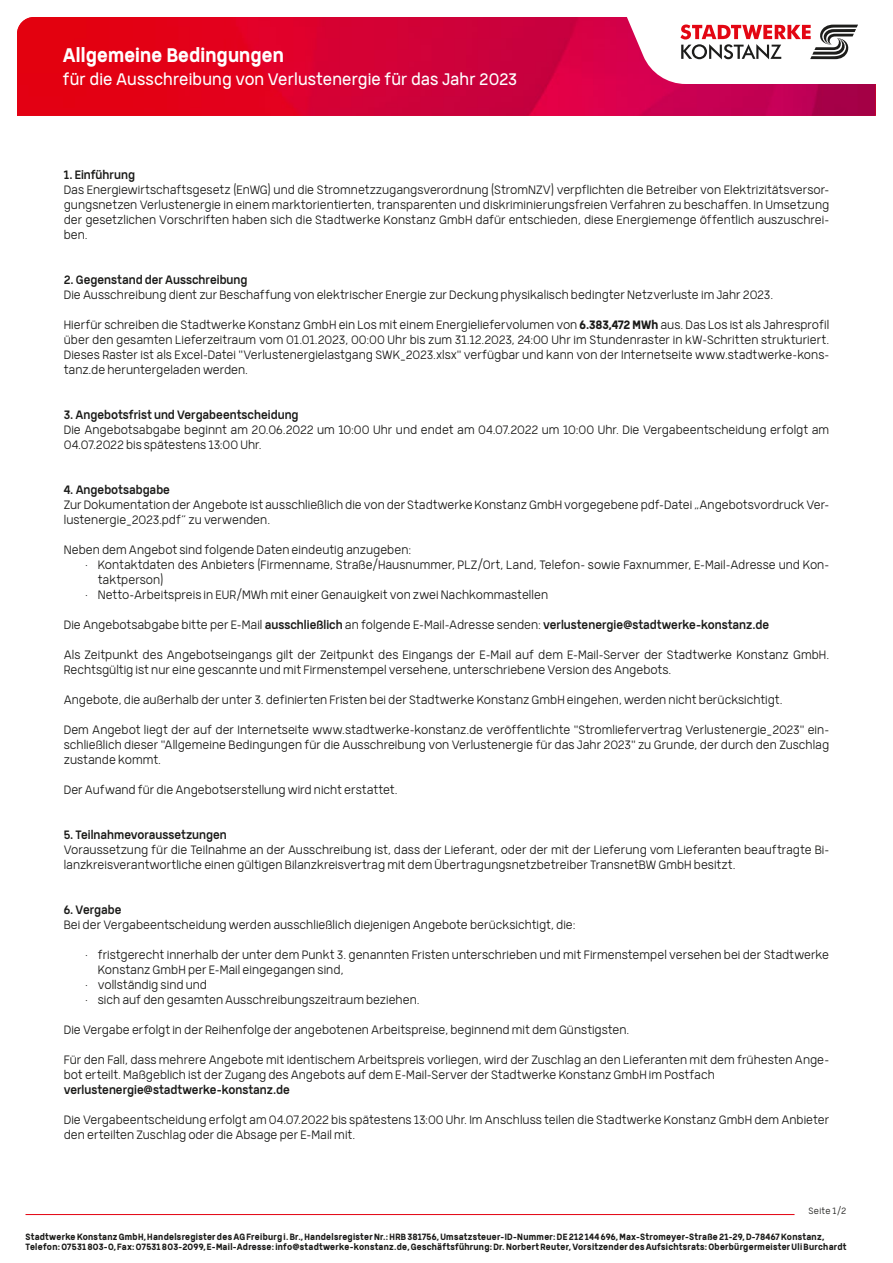
<style>
.page{position:relative;width:893px;height:1263px;background:#fff}
.page>*{position:absolute;margin:0;border:0;box-sizing:border-box;transform-origin:0 0}
.Header_Headline_Seitentitel{font:700 19.5px "Germalt";letter-spacing:.005em;color:#fff}
.Header_Headline_Seitentitel-2{font:300 16.5px "Germalt";letter-spacing:.005em;color:#fff}
.Fließtext{font:300 12px/15px "Germalt";color:#1a1a18}
.H1-main{font:12px "Germalt";color:#1a1a18}
.Fließtext-2{font:12px "Germalt";letter-spacing:-.005em;color:#1a1a18}
.t1{font:700 9px/9.8px "Germalt";letter-spacing:.03em;color:#1a1a18}
.t2{font:300 9px "Germalt";letter-spacing:.025em;color:#1a1a18}
.s1{font-weight:700}
.s2{font-weight:400}
</style>
<div class="page">
<img style="left:17px;top:17px;width:858px;height:99px">
<hr style="left:26px;top:1214px;width:768px;height:1px;background:#e3000f">
<svg style="left:614px;top:17px;width:261px;height:67px"></svg>
<p class="Header_Headline_Seitentitel" style="left:63px;top:43px;width:222px">Allgemeine Bedingungen</p>
<p class="Header_Headline_Seitentitel-2" style="left:63px;top:69px;width:456px">für die Ausschreibung von Verlustenergie für das Jahr 2023</p>
<h1 class="H1-main" style="left:64px;top:168px;width:73px">1. Einführung</h1>
<p class="Fließtext" style="left:64px;top:182px;width:767px;text-align:justify">Das Energiewirtschaftsgesetz (EnWG) und die Stromnetzzugangsverordnung (StromNZV) verpflichten die Betreiber von Elektrizitätsversor&shy;gungsnetzen Verlustenergie in einem marktorientierten, transparenten und diskriminierungsfreien Verfahren zu beschaffen. In Umsetzung der gesetzlichen Vorschriften haben sich die Stadtwerke Konstanz GmbH dafür entschieden, diese Energiemenge öffentlich auszuschrei&shy;ben.</p>
<h1 class="H1-main" style="left:64px;top:273px;width:185px">2. Gegenstand der Ausschreibung</h1>
<p class="Fließtext" style="left:64px;top:287px;width:711px">Die Ausschreibung dient zur Beschaffung von elektrischer Energie zur Deckung physikalisch bedingter Netzverluste im Jahr 2023.</p>
<p class="Fließtext" style="left:64px;top:317px;width:767px;text-align:justify">Hierfür schreiben die Stadtwerke Konstanz GmbH ein Los mit einem Energieliefervolumen von <span class="s1">6.383,472 MWh</span> aus. Das Los ist als Jahresprofil über den gesamten Lieferzeitraum vom 01.01.2023, 00:00 Uhr bis zum 31.12.2023, 24:00 Uhr im Stundenraster in kW-Schritten strukturiert.<br>Dieses Raster ist als Excel-Datei "Verlustenergielastgang SWK_2023.xlsx" verfügbar und kann von der Internetseite www.stadtwerke-kons&shy;tanz.de heruntergeladen werden.</p>
<h1 class="H1-main" style="left:64px;top:408px;width:236px">3. Angebotsfrist und Vergabeentscheidung</h1>
<p class="Fließtext" style="left:64px;top:422px;width:767px">Die Angebotsabgabe beginnt am 20.06.2022 um 10:00 Uhr und endet am 04.07.2022 um 10:00 Uhr. Die Vergabeentscheidung erfolgt am<br>04.07.2022 bis spätestens 13:00 Uhr.</p>
<h1 class="H1-main" style="left:64px;top:483px;width:108px">4. Angebotsabgabe</h1>
<p class="Fließtext" style="left:64px;top:497px;width:767px">Zur Dokumentation der Angebote ist ausschließlich die von der Stadtwerke Konstanz GmbH vorgegebene pdf-Datei „Angebotsvordruck Ver&shy;lustenergie_2023.pdf“ zu verwenden.</p>
<p class="Fließtext" style="left:64px;top:542px;width:349px">Neben dem Angebot sind folgende Daten eindeutig anzugeben:</p>
<p class="Fließtext" style="left:98px;top:557px;width:733px;text-indent:-13px">• Kontaktdaten des Anbieters (Firmenname, Straße/Hausnummer, PLZ/Ort, Land, Telefon- sowie Faxnummer, E-Mail-Adresse und Kon&shy;taktperson)</p>
<p class="Fließtext" style="left:85px;top:587px;width:465px">• Netto-Arbeitspreis in EUR/MWh mit einer Genauigkeit von zwei Nachkommastellen</p>
<p class="Fließtext" style="left:64px;top:617px;width:707px">Die Angebotsabgabe bitte per E-Mail <span class="s2">ausschließlich</span> an folgende E-Mail-Adresse senden: <span class="s2">verlustenergie@stadtwerke-konstanz.de</span></p>
<p class="Fließtext" style="left:64px;top:647px;width:767px">Als Zeitpunkt des Angebotseingangs gilt der Zeitpunkt des Eingangs der E-Mail auf dem E-Mail-Server der Stadtwerke Konstanz GmbH.<br>Rechtsgültig ist nur eine gescannte und mit Firmenstempel versehene, unterschriebene Version des Angebots.</p>
<p class="Fließtext" style="left:64px;top:692px;width:720px">Angebote, die außerhalb der unter 3. definierten Fristen bei der Stadtwerke Konstanz GmbH eingehen, werden nicht berücksichtigt.</p>
<p class="Fließtext" style="left:64px;top:722px;width:767px;text-align:justify">Dem Angebot liegt der auf der Internetseite www.stadtwerke-konstanz.de veröffentlichte "Stromliefervertrag Verlustenergie_2023" ein&shy;schließlich dieser "Allgemeine Bedingungen für die Ausschreibung von Verlustenergie für das Jahr 2023" zu Grunde, der durch den Zuschlag zustande kommt.</p>
<p class="Fließtext" style="left:64px;top:782px;width:335px">Der Aufwand für die Angebotserstellung wird nicht erstattet.</p>
<h1 class="H1-main" style="left:64px;top:828px;width:165px">5. Teilnahmevoraussetzungen</h1>
<p class="Fließtext" style="left:64px;top:842px;width:767px">Voraussetzung für die Teilnahme an der Ausschreibung ist, dass der Lieferant, oder der mit der Lieferung vom Lieferanten beauftragte Bi&shy;lanzkreisverantwortliche einen gültigen Bilanzkreisvertrag mit dem Übertragungsnetzbetreiber TransnetBW GmbH besitzt.</p>
<h1 class="H1-main" style="left:64px;top:903px;width:59px">6. Vergabe</h1>
<p class="Fließtext" style="left:64px;top:917px;width:513px">Bei der Vergabeentscheidung werden ausschließlich diejenigen Angebote berücksichtigt, die:</p>
<p class="Fließtext" style="left:98px;top:947px;width:733px;text-indent:-13px">• fristgerecht innerhalb der unter dem Punkt 3. genannten Fristen unterschrieben und mit Firmenstempel versehen bei der Stadtwerke<br>Konstanz GmbH per E-Mail eingegangen sind,</p>
<p class="Fließtext" style="left:85px;top:977px;width:124px">• vollständig sind und</p>
<p class="Fließtext" style="left:85px;top:992px;width:336px">• sich auf den gesamten Ausschreibungszeitraum beziehen.</p>
<p class="Fließtext" style="left:64px;top:1022px;width:567px">Die Vergabe erfolgt in der Reihenfolge der angebotenen Arbeitspreise, beginnend mit dem Günstigsten.</p>
<p class="Fließtext" style="left:64px;top:1052px;width:767px">Für den Fall, dass mehrere Angebote mit identischem Arbeitspreis vorliegen, wird der Zuschlag an den Lieferanten mit dem frühesten Ange&shy;bot erteilt. Maßgeblich ist der Zugang des Angebots auf dem E-Mail-Server der Stadtwerke Konstanz GmbH im Postfach</p>
<p class="Fließtext-2" style="left:64px;top:1083px;width:228px">verlustenergie@stadtwerke-konstanz.de</p>
<p class="Fließtext" style="left:64px;top:1112px;width:767px">Die Vergabeentscheidung erfolgt am 04.07.2022 bis spätestens 13:00 Uhr. Im Anschluss teilen die Stadtwerke Konstanz GmbH dem Anbieter den erteilten Zuschlag oder die Absage per E-Mail mit.</p>
<p class="t2" style="left:809px;top:1206px;width:39px">Seite 1/2</p>
<p class="t1" style="left:26px;top:1232px;width:822px">Stadtwerke Konstanz GmbH, Handelsregister des AG Freiburg i. Br., Handelsregister Nr.: HRB 381756, Umsatzsteuer-ID-Nummer: DE 212 144 696, Max-Stromeyer-Straße 21-29, D-78467 Konstanz,<br>Telefon: 07531 803-0, Fax: 07531 803-2099, E-Mail-Adresse: info@stadtwerke-konstanz.de, Geschäftsführung: Dr. Norbert Reuter, Vorsitzender des Aufsichtsrats: Oberbürgermeister Uli Burchardt</p>
</div>
